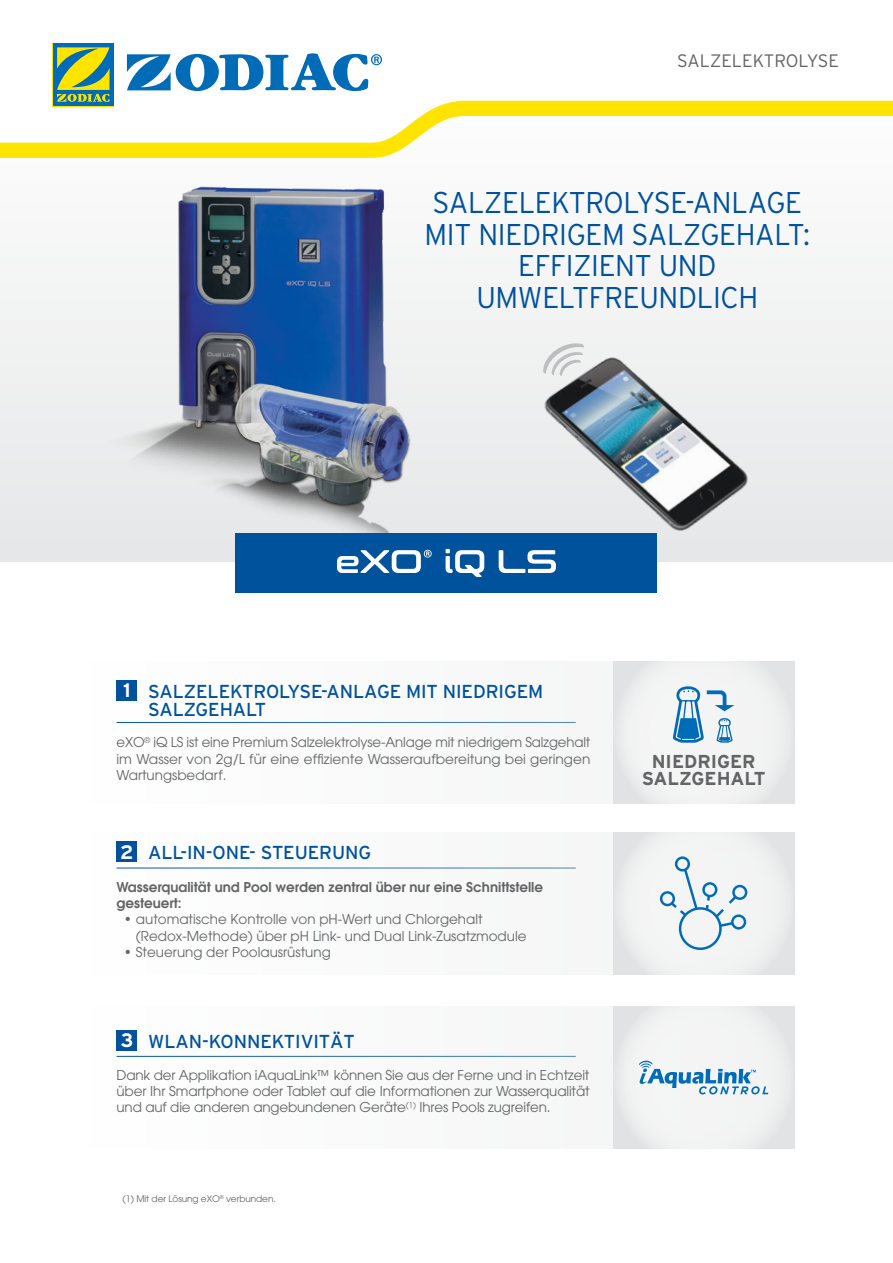
<style>
.page{position:relative;width:893px;height:1263px;background:#fff}
.page>*{position:absolute;margin:0;border:0;box-sizing:border-box;transform-origin:0 0}
.t1{font:300 30px/31.5px "Interstate";letter-spacing:-.01em;color:#00529c;text-align:center;scale:.96 1}
.t2{font:18.75px/18px "Interstate";letter-spacing:-.005em;color:#00529c}
.t3{font:700 18.75px/17.5px "Interstate";color:#636466;text-align:center}
.t4{font:300 18px "Interstate";color:#636466}
.t5{font:13.5px/16.2px "Avant Garde LT";color:#636466;text-align:justify}
.t6{font:600 13.5px/16.2px "Avant Garde LT";color:#636466}
.t7{font:9px "Avant Garde LT";letter-spacing:-.01em;color:#636466}
.s1{font-weight:700;font-size:19.5px;color:#fff}
</style>
<div class="page">
<div style="left:0;top:85px;width:893px;height:477px;background:#f3f4f4"></div>
<div style="left:87px;top:661px;width:707px;height:143px;background:linear-gradient(to right,#fff,#efeff0)"></div>
<svg style="left:116px;top:832px;width:678px;height:142px"></svg>
<div style="left:87px;top:1006px;width:707px;height:143px;background:linear-gradient(to right,#fcfdfe,#eeeff0)"></div>
<svg style="left:0;top:54px;width:893px;height:47px"></svg>
<svg style="left:0;top:101px;width:893px;height:57px;fill:#fffcfc"></svg>
<svg style="left:127px;top:53px;width:255px;height:38px"></svg>
<svg style="left:52px;top:43px;width:62px;height:63px"></svg>
<div style="left:53px;top:43px;width:60px;height:63px;background:#006bb7"></div>
<svg style="left:57px;top:47px;width:53px;height:55px"></svg>
<div style="left:117px;top:680px;width:20px;height:21px;background:#00529c"></div>
<div style="left:117px;top:841px;width:20px;height:21px;background:#00529c"></div>
<div style="left:117px;top:1029px;width:20px;height:21px;background:#00529c"></div>
<img style="left:44px;top:425px;width:379px;height:146px">
<img style="left:161px;top:186px;width:262px;height:319px">
<svg style="left:671px;top:685px;width:63px;height:60px"></svg>
<svg style="left:660px;top:856px;width:87px;height:94px"></svg>
<div style="left:236px;top:533px;width:421px;height:60px;background:#00529c"></div>
<svg style="left:337px;top:550px;width:95px;height:23px"></svg>
<svg style="left:499px;top:550px;width:57px;height:23px"></svg>
<svg style="left:446px;top:549px;width:38px;height:28px"></svg>
<svg style="left:639px;top:1059px;width:129px;height:35px"></svg>
<img style="left:519px;top:343px;width:260px;height:201px">
<h3 class="t4" style="left:677px;top:51px;width:163px">SALZELEKTROLYSE</h3>
<h1 class="t1" style="left:425px;top:187px;width:403px">SALZELEKTROLYSE-ANLAGE<br>MIT NIEDRIGEM SALZGEHALT:<br>EFFIZIENT UND<br>UMWELTFREUNDLICH</h1>
<h2 class="t2" style="left:148px;top:682px;width:396px;text-indent:-25px"><span class="s1">1</span> SALZELEKTROLYSE-ANLAGE MIT NIEDRIGEM<br>SALZGEHALT</h2>
<p class="t5" style="left:117px;top:734px;width:475px">eXO<sup>®</sup> iQ LS ist eine Premium Salzelektrolyse-Anlage mit niedrigem Salzgehalt im Wasser von 2g/L für eine effiziente Wasseraufbereitung bei geringen Wartungsbedarf.</p>
<h2 class="t2" style="left:120px;top:844px;width:252px"><span class="s1">2</span> ALL-IN-ONE- STEUERUNG</h2>
<p class="t6" style="left:117px;top:879px;width:428px">Wasserqualität und Pool werden zentral über nur eine Schnittstelle gesteuert:</p>
<p class="t5" style="left:136px;top:911px;width:392px;text-indent:-12px">• automatische Kontrolle von pH-Wert und Chlorgehalt (Redox-Methode) über pH Link- und Dual Link-Zusatzmodule</p>
<p class="t5" style="left:124px;top:944px;width:208px">• Steuerung der Poolausrüstung</p>
<h2 class="t2" style="left:121px;top:1032px;width:236px"><span class="s1">3</span> WLAN-KONNEKTIVITÄT</h2>
<p class="t5" style="left:117px;top:1067px;width:475px">Dank der Applikation iAquaLink™ können Sie aus der Ferne und in Echtzeit über Ihr Smartphone oder Tablet auf die Informationen zur Wasserqualität und auf die anderen angebundenen Geräte<sup>(1)</sup> Ihres Pools zugreifen.</p>
<p class="t7" style="left:123px;top:1193px;width:155px">(1) Mit der Lösung eXO<sup>®</sup> verbunden.</p>
<h2 class="t3" style="left:642px;top:752px;width:125px">NIEDRIGER<br>SALZGEHALT</h2>
</div>
